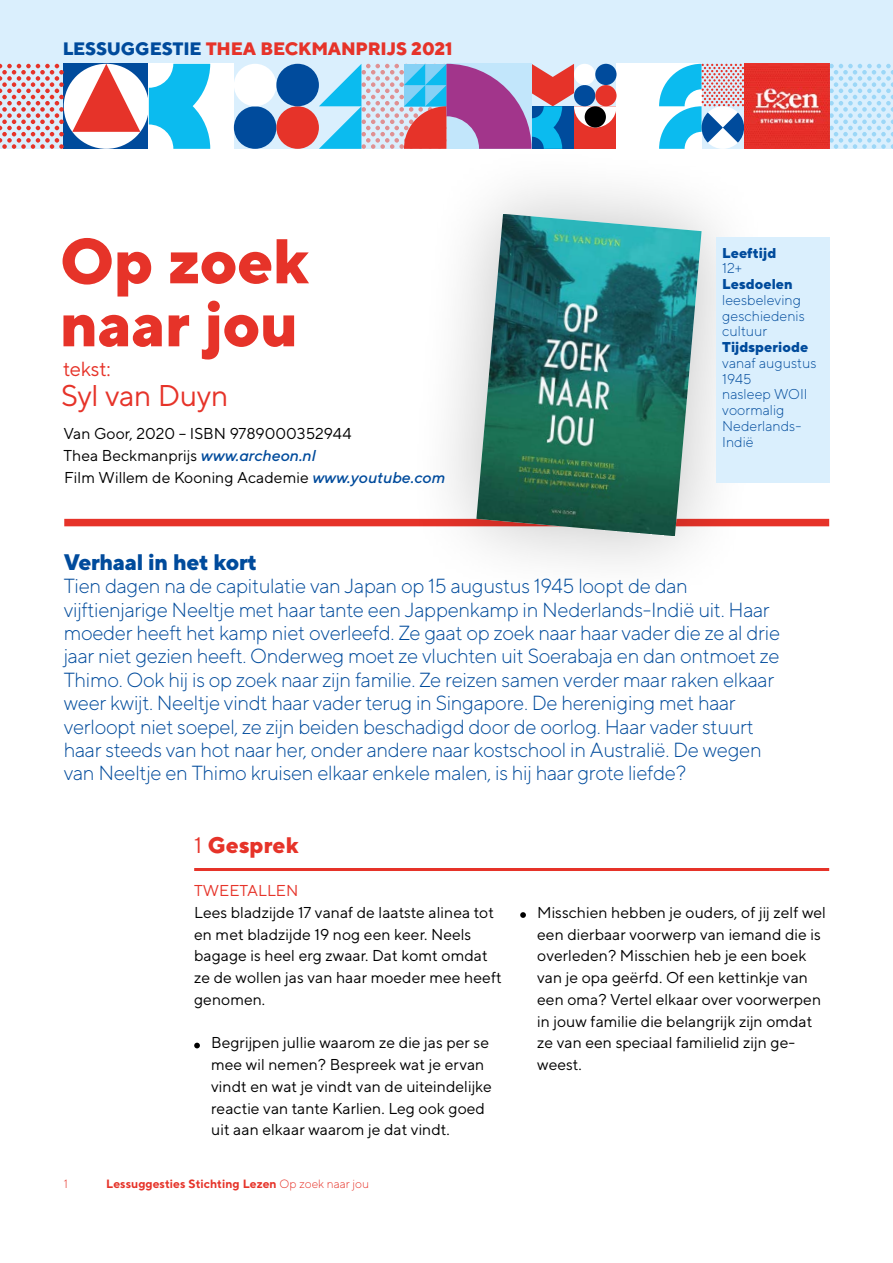
<style>
.page{position:relative;width:893px;height:1263px;background:#fff}
.page>*{position:absolute;margin:0;border:0;box-sizing:border-box;transform-origin:0 0}
.Titel{font:800 63px/63px "TT Norms";letter-spacing:-.015em;color:#e63329}
.Auteur{font:30px "TT Norms";letter-spacing:-.02em;color:#e63329}
.Intro{font:800 22.5px "TT Norms";letter-spacing:-.02em;color:#004b9c}
.Tussenkopje{font:800 22.5px "TT Norms";color:#e63329}
.Intro-2{font:300 20.4px/23.4px "TT Norms";letter-spacing:-.02em;color:#004b9c}
.auteur_of_illu_aa{font:20.4px "TT Norms";letter-spacing:-.015em;color:#e63329}
.t1{font:800 18px "TT Norms";letter-spacing:-.01em;color:#e63329}
.Body{font:15.75px/21.8px "TT Norms";color:#000}
.Uitgever_etc{font:15.75px "TT Norms";color:#000}
.Tweetal_kopje{font:15.75px "TT Norms";color:#e63329}
.Bron{font:300 14.25px/15.8px "TT Norms";color:#004b9c}
.Bron-2{font:800 14.25px "TT Norms";color:#004b9c}
.t2{font:700 12px "TT Norms";color:#e63329}
.t3{font:300 12px "TT Norms";color:#e63329}
.s1{color:#004b9c}
.s2{font-weight:500;font-style:italic;color:#004b9c}
.s3{font-weight:400}
.s4{font-weight:300}
</style>
<div class="page">
<div style="left:0;top:0;width:893px;height:149px;background:#daeffd"></div>
<div style="left:617px;top:64px;width:85px;height:85px;background:#fff"></div>
<div style="left:149px;top:64px;width:85px;height:85px;background:#fff"></div>
<div style="left:234px;top:106px;width:42px;height:43px;background:#004b9c;border-radius:50%"></div>
<div style="left:234px;top:64px;width:42px;height:42px;background:#fff;border-radius:50%"></div>
<div style="left:276px;top:106px;width:43px;height:43px;background:#e63329;border-radius:50%"></div>
<div style="left:276px;top:64px;width:43px;height:42px;background:#004b9c;border-radius:50%"></div>
<svg style="left:829px;top:64px;width:64px;height:85px"></svg>
<svg style="left:0;top:64px;width:210px;height:85px"></svg>
<svg style="left:659px;top:64px;width:85px;height:79px"></svg>
<svg style="left:319px;top:64px;width:298px;height:85px"></svg>
<img style="left:744px;top:64px;width:85px;height:85px">
<hr style="left:194px;top:868px;width:635px;height:3px;background:#e63329">
<svg style="left:194px;top:1043px;width:6px;height:5px"></svg>
<svg style="left:520px;top:912px;width:6px;height:6px"></svg>
<div style="left:64px;top:519px;width:765px;height:7px;background:#e63329"></div>
<div style="left:406px;top:143px;width:366px;height:464px;background:#000;opacity:.25"></div>
<img style="left:476px;top:214px;width:226px;height:322px">
<div style="left:716px;top:238px;width:113px;height:245px;background:#daeffd"></div>
<p class="t1" style="left:63px;top:37px;width:391px"><span class="s1">LESSUGGESTIE</span> THEA BECKMANPRIJS 2021</p>
<p class="Titel" style="left:60px;top:228px;width:251px">Op zoek naar jou</p>
<p class="auteur_of_illu_aa" style="left:63px;top:357px;width:49px">tekst:</p>
<p class="Auteur" style="left:61px;top:377px;width:169px">Syl van Duyn</p>
<p class="Uitgever_etc" style="left:63px;top:424px;width:290px">Van Goor, 2020 – ISBN 9789000352944</p>
<p class="Uitgever_etc" style="left:63px;top:446px;width:254px">Thea Beckmanprijs <span class="s2">www.archeon.nl</span></p>
<p class="Uitgever_etc" style="left:64px;top:468px;width:382px">Film Willem de Kooning Academie <span class="s2">www.youtube.com</span></p>
<p class="Bron-2" style="left:722px;top:243px;width:56px">Leeftijd</p>
<p class="Bron" style="left:722px;top:260px;width:21px">12+</p>
<p class="Bron-2" style="left:722px;top:275px;width:72px">Lesdoelen</p>
<p class="Bron" style="left:722px;top:292px;width:80px">leesbeleving</p>
<p class="Bron" style="left:722px;top:307px;width:84px">geschiedenis</p>
<p class="Bron" style="left:722px;top:323px;width:47px">cultuur</p>
<p class="Bron-2" style="left:722px;top:338px;width:88px">Tijdsperiode</p>
<p class="Bron" style="left:722px;top:355px;width:96px">vanaf augustus<br>1945</p>
<p class="Bron" style="left:722px;top:386px;width:87px">nasleep WOII</p>
<p class="Bron" style="left:722px;top:402px;width:81px">voormalig<br>Nederlands-<br>Indië</p>
<p class="Intro" style="left:64px;top:547px;width:195px">Verhaal in het kort</p>
<p class="Intro-2" style="left:64px;top:574px;width:718px">Tien dagen na de capitulatie van Japan op 15 augustus 1945 loopt de dan vijftienjarige Neeltje met haar tante een Jappenkamp in Nederlands-Indië uit. Haar moeder heeft het kamp niet overleefd. Ze gaat op zoek naar haar vader die ze al drie jaar niet gezien heeft. Onderweg moet ze vluchten uit Soerabaja en dan ontmoet ze Thimo. Ook hij is op zoek naar zijn familie. Ze reizen samen verder maar raken elkaar weer kwijt. Neeltje vindt haar vader terug in Singapore. De hereniging met haar verloopt niet soepel, ze zijn beiden beschadigd door de oorlog. Haar vader stuurt haar steeds van hot naar her, onder andere naar kostschool in Australië. De wegen van Neeltje en Thimo kruisen elkaar enkele malen, is hij haar grote liefde?</p>
<p class="Tussenkopje" style="left:194px;top:830px;width:106px"><span class="s3">1</span> Gesprek</p>
<p class="Tweetal_kopje" style="left:194px;top:881px;width:106px">TWEETALLEN</p>
<p class="Body" style="left:194px;top:901px;width:309px">Lees bladzijde 17 vanaf de laatste alinea tot en met bladzijde 19 nog een keer. Neels bagage is heel erg zwaar. Dat komt omdat ze de wollen jas van haar moeder mee heeft genomen.</p>
<p class="Body" style="left:211px;top:1032px;width:282px">Begrijpen jullie waarom ze die jas per se mee wil nemen? Bespreek wat je ervan vindt en wat je vindt van de uiteindelijke reactie van tante Karlien. Leg ook goed uit aan elkaar waarom je dat vindt.</p>
<p class="t3" style="left:64px;top:1176px;width:6px">1</p>
<p class="t2" style="left:106px;top:1176px;width:264px">Lessuggesties Stichting Lezen <span class="s4">Op zoek naar jou</span></p>
<p class="Body" style="left:537px;top:901px;width:290px">Misschien hebben je ouders, of jij zelf wel een dierbaar voorwerp van iemand die is overleden? Misschien heb je een boek van je opa geërfd. Of een kettinkje van een oma? Vertel elkaar over voorwerpen in jouw familie die belangrijk zijn omdat ze van een speciaal familielid zijn ge&shy;weest.</p>
</div>
